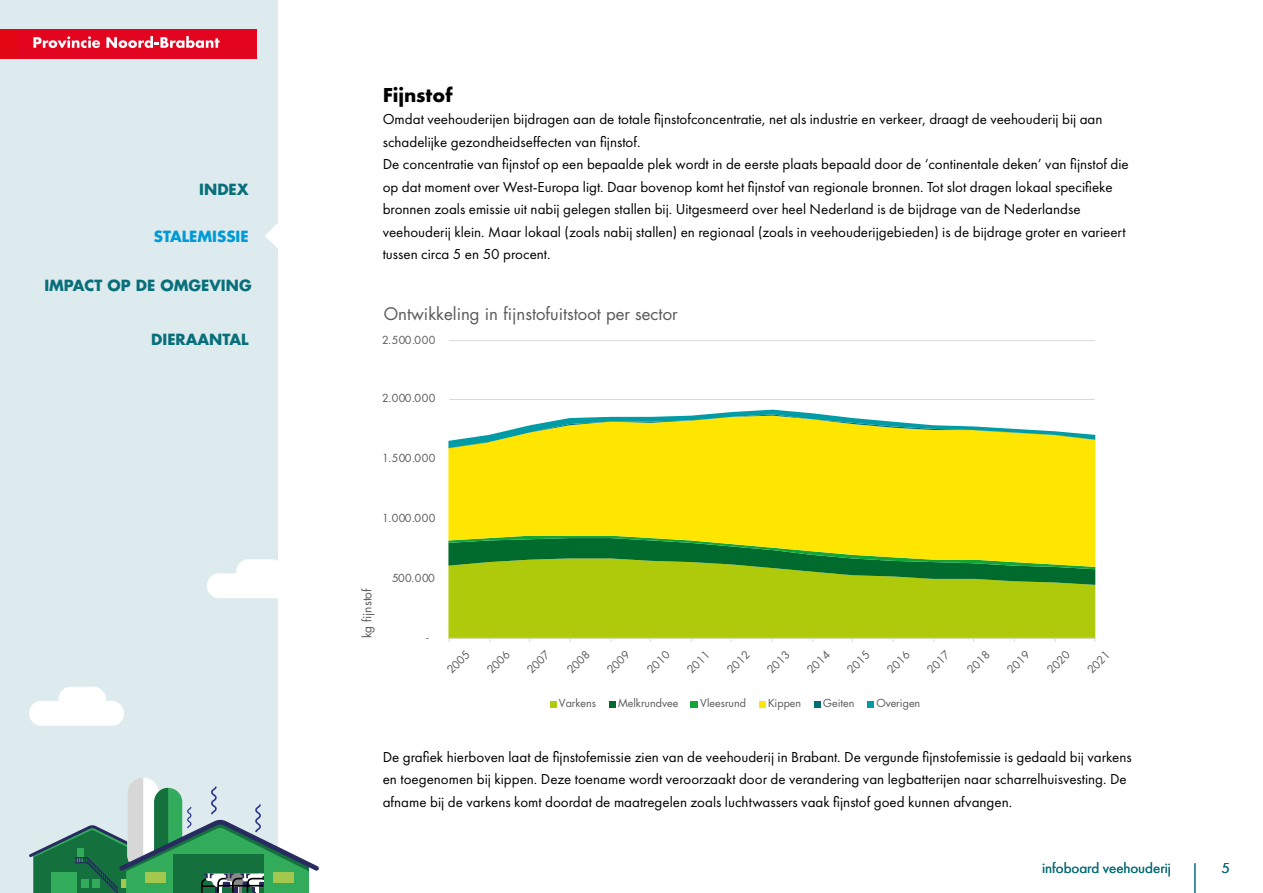
<style>
.page{position:relative;width:1263px;height:893px;background:#fff}
.page>*{position:absolute;margin:0;border:0;box-sizing:border-box;transform-origin:0 0}
.Heading_3{font:700 21px "Futura PT";color:#000}
.t1{font:16.8px "Futura Std";color:#5a5a5a}
.body{font:15px/22.5px "Futura PT";color:#000}
.t2{font:700 15px "Futura Std";color:#086f7a}
.Alineastijl_1{font:15px "Futura PT";color:#086f7a}
.t3{font:700 15px "Futura Std";color:#009ad7}
.t4{font:12px "Futura Std";color:#5a5a5a}
.t5{font:10.8px "Futura Std";color:#5a5a5a}
</style>
<div class="page">
<div style="left:0;top:0;width:278px;height:893px;background:#deebee"></div>
<div style="left:0;top:29px;width:256px;height:29px;background:#e30613"></div>
<div style="left:18px;top:29px;width:238px;height:29px;background:#e30520"></div>
<svg style="left:33px;top:36px;width:67px;height:12px"></svg>
<svg style="left:106px;top:36px;width:114px;height:12px"></svg>
<svg style="left:29px;top:778px;width:290px;height:115px"></svg>
<div style="left:29px;top:701px;width:95px;height:25px;background:#fff;border-radius:12px"></div>
<div style="left:58px;top:687px;width:48px;height:25px;background:#fff;border-radius:12px"></div>
<div style="left:207px;top:573px;width:95px;height:25px;background:#fff;border-radius:12px"></div>
<div style="left:236px;top:559px;width:48px;height:25px;background:#fff;border-radius:12px"></div>
<svg style="left:265px;top:223px;width:13px;height:26px"></svg>
<hr style="left:1195px;top:863px;width:1px;height:30px;background:#086f7a">
<hr style="left:449px;top:399px;width:646px;height:1px;background:#d9d9d9">
<hr style="left:449px;top:340px;width:646px;height:1px;background:#d9d9d9">
<div style="left:448px;top:585px;width:647px;height:54px;background:#afca0b"></div>
<svg style="left:448px;top:567px;width:647px;height:18px;background:#7bae16"></svg>
<svg style="left:448px;top:448px;width:647px;height:119px;background:#dcd607"></svg>
<svg style="left:448px;top:410px;width:647px;height:38px"></svg>
<hr style="left:449px;top:638px;width:646px;height:1px;background:#d9d9d9">
<svg style="left:550px;top:701px;width:6px;height:6px"></svg>
<svg style="left:609px;top:701px;width:6px;height:6px"></svg>
<div style="left:691px;top:701px;width:7px;height:6px;background:#13a538"></div>
<svg style="left:759px;top:701px;width:6px;height:6px"></svg>
<svg style="left:814px;top:701px;width:6px;height:6px"></svg>
<svg style="left:867px;top:701px;width:6px;height:6px"></svg>
<p class="t2" style="left:199px;top:180px;width:51px">INDEX</p>
<p class="t3" style="left:154px;top:226px;width:96px">STALEMISSIE</p>
<p class="t2" style="left:44px;top:276px;width:209px">IMPACT OP DE OMGEVING</p>
<p class="t2" style="left:151px;top:330px;width:99px">DIERAANTAL</p>
<h3 class="Heading_3" style="left:383px;top:81px;width:71px">Fijnstof</h3>
<p class="body" style="left:383px;top:108px;width:721px">Omdat veehouderijen bijdragen aan de totale fijnstofconcentratie, net als industrie en verkeer, draagt de veehouderij bij aan schadelijke gezondheidseffecten van fijnstof.</p>
<p class="body" style="left:383px;top:153px;width:747px">De concentratie van fijnstof op een bepaalde plek wordt in de eerste plaats bepaald door de ‘continentale deken’ van fijnstof die op dat moment over West-Europa ligt. Daar bovenop komt het fijnstof van regionale bronnen. Tot slot dragen lokaal specifieke bronnen zoals emissie uit nabij gelegen stallen bij. Uitgesmeerd over heel Nederland is de bijdrage van de Nederlandse veehouderij klein. Maar lokaal (zoals nabij stallen) en regionaal (zoals in veehouderijgebieden) is de bijdrage groter en varieert tussen circa 5 en 50 procent.</p>
<p class="t1" style="left:384px;top:303px;width:295px">Ontwikkeling in fijnstofuitstoot per sector</p>
<p class="t5" style="left:382px;top:333px;width:55px">2.500.000</p>
<p class="t5" style="left:382px;top:392px;width:55px">2.000.000</p>
<p class="t5" style="left:382px;top:452px;width:55px">1.500.000</p>
<p class="t5" style="left:382px;top:512px;width:55px">1.000.000</p>
<p class="t4" style="left:359px;top:638px;width:51px;rotate:-90deg">kg fijnstof</p>
<p class="t5" style="left:392px;top:572px;width:44px">500.000</p>
<p class="t5" style="left:426px;top:630px;width:4px">-</p>
<p class="t5" style="left:444px;top:667px;width:28px;rotate:-45deg">2005</p>
<p class="t5" style="left:484px;top:667px;width:28px;rotate:-45deg">2006</p>
<p class="t5" style="left:524px;top:667px;width:28px;rotate:-45deg">2007</p>
<p class="t5" style="left:564px;top:667px;width:28px;rotate:-45deg">2008</p>
<p class="t5" style="left:604px;top:667px;width:28px;rotate:-45deg">2009</p>
<p class="t5" style="left:644px;top:667px;width:28px;rotate:-45deg">2010</p>
<p class="t5" style="left:684px;top:667px;width:28px;rotate:-45deg">2011</p>
<p class="t5" style="left:724px;top:667px;width:28px;rotate:-45deg">2012</p>
<p class="t5" style="left:764px;top:667px;width:28px;rotate:-45deg">2013</p>
<p class="t5" style="left:804px;top:667px;width:28px;rotate:-45deg">2014</p>
<p class="t5" style="left:844px;top:667px;width:28px;rotate:-45deg">2015</p>
<p class="t5" style="left:884px;top:667px;width:28px;rotate:-45deg">2016</p>
<p class="t5" style="left:924px;top:667px;width:28px;rotate:-45deg">2017</p>
<p class="t5" style="left:964px;top:667px;width:28px;rotate:-45deg">2018</p>
<p class="t5" style="left:1004px;top:667px;width:28px;rotate:-45deg">2019</p>
<p class="t5" style="left:1044px;top:667px;width:28px;rotate:-45deg">2020</p>
<p class="t5" style="left:1084px;top:667px;width:28px;rotate:-45deg">2021</p>
<p class="t5" style="left:559px;top:696px;width:39px">Varkens</p>
<p class="t5" style="left:618px;top:696px;width:62px">Melkrundvee</p>
<p class="t5" style="left:700px;top:696px;width:47px">Vleesrund</p>
<p class="t5" style="left:768px;top:696px;width:35px">Kippen</p>
<p class="t5" style="left:823px;top:696px;width:33px">Geiten</p>
<p class="t5" style="left:876px;top:696px;width:45px">Overigen</p>
<p class="body" style="left:383px;top:745px;width:751px">De grafiek hierboven laat de fijnstofemissie zien van de veehouderij in Brabant. De vergunde fijnstofemissie is gedaald bij varkens en toegenomen bij kippen. Deze toename wordt veroorzaakt door de verandering van legbatterijen naar scharrelhuisvesting. De afname bij de varkens komt doordat de maatregelen zoals luchtwassers vaak fijnstof goed kunnen afvangen.</p>
<p class="Alineastijl_1" style="left:1042px;top:859px;width:130px">infoboard veehouderij</p>
<p class="Alineastijl_1" style="left:1221px;top:859px;width:10px">5</p>
</div>
